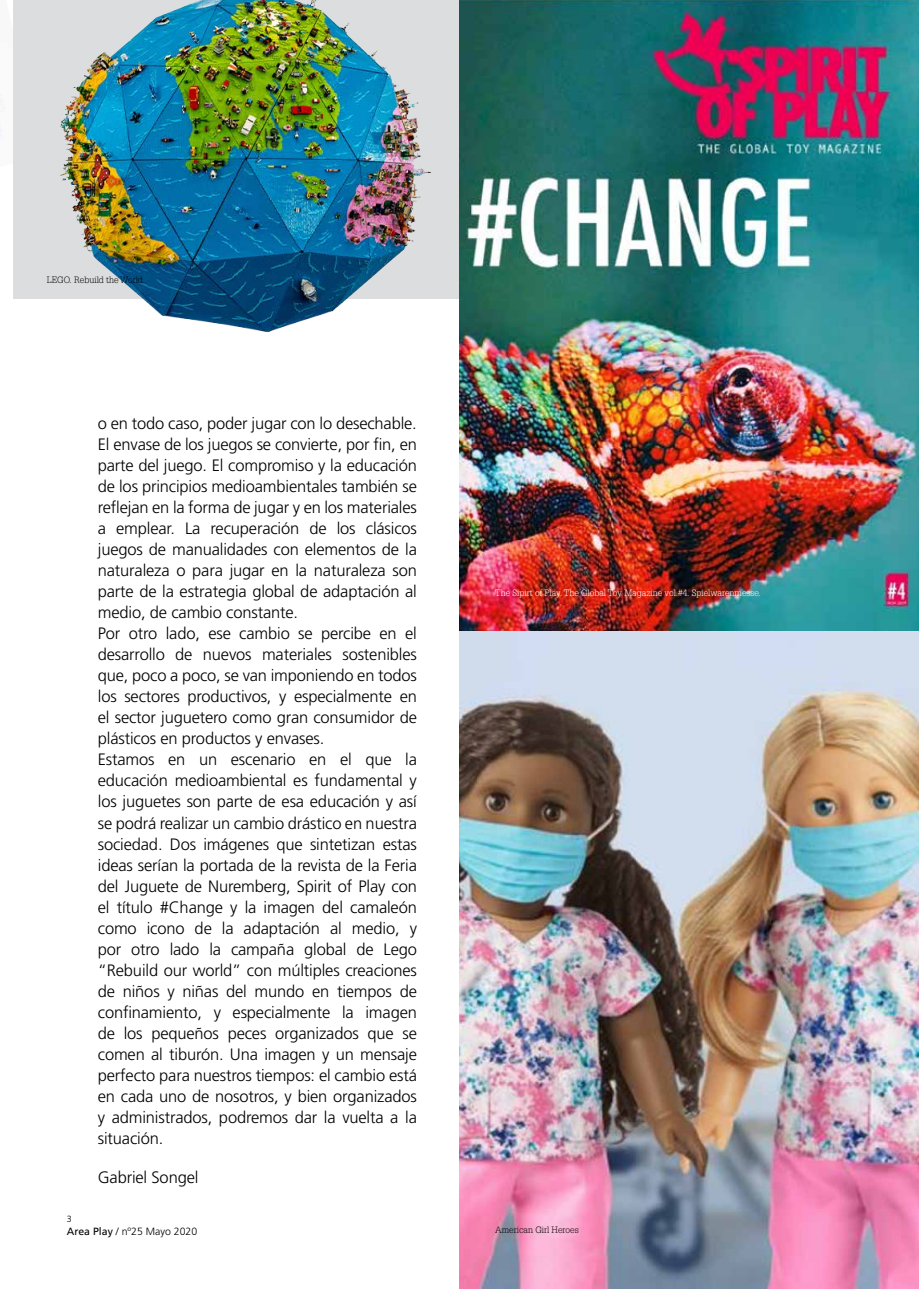
<style>
.page{position:relative;width:919px;height:1289px;background:#fff}
.page>*{position:absolute;margin:0;border:0;box-sizing:border-box;transform-origin:0 0}
.t1{font:300 16.5px/21px "Frutiger LT Std";letter-spacing:-.01em;color:#000}
.t2{font:300 10.5px "Frutiger LT Std";color:#000}
.t3{font:300 9px "Glypha LT Std";color:#fff}
.t4{font:300 9px "Glypha LT Std";color:#000}
.t5{font:300 9px "Frutiger LT Std";color:#000}
.s1{font-weight:400}
</style>
<div class="page">
<div style="left:13px;top:0;width:459px;height:299px;background:#dcddde"></div>
<img style="left:459px;top:0;width:459px;height:1288px">
<img style="left:60px;top:0;width:371px;height:333px">
<p class="t4" style="left:47px;top:275px;width:100px">LEGO. Rebuild the World.</p>
<p class="t1" style="left:98px;top:413px;width:320px">o en todo caso, poder jugar con lo desechable.<br>El envase de los juegos se convierte, por fin, en parte del juego. El compromiso y la educación de los principios medioambientales también se reflejan en la forma de jugar y en los materiales a emplear. La recuperación de los clásicos juegos de manualidades con elementos de la naturaleza o para jugar en la naturaleza son parte de la estrategia global de adaptación al medio, de cambio constante.<br>Por otro lado, ese cambio se percibe en el desarrollo de nuevos materiales sostenibles que, poco a poco, se van imponiendo en todos los sectores productivos, y especialmente en el sector juguetero como gran consumidor de plásticos en productos y envases.<br>Estamos en un escenario en el que la educación medioambiental es fundamental y los juguetes son parte de esa educación y así se podrá realizar un cambio drástico en nuestra sociedad. Dos imágenes que sintetizan estas ideas serían la portada de la revista de la Feria del Juguete de Nuremberg, Spirit of Play con el título #Change y la imagen del camaleón como icono de la adaptación al medio, y por otro lado la campaña global de Lego “Rebuild our world” con múltiples creaciones de niños y niñas del mundo en tiempos de confinamiento, y especialmente la imagen de los pequeños peces organizados que se comen al tiburón. Una imagen y un mensaje perfecto para nuestros tiempos: el cambio está en cada uno de nosotros, y bien organizados y administrados, podremos dar la vuelta a la situación.</p>
<p class="t1" style="left:98px;top:1166px;width:102px">Gabriel Songel</p>
<p class="t5" style="left:67px;top:1213px;width:7px">3</p>
<p class="t2" style="left:67px;top:1225px;width:132px"><span class="s1">Area Play</span> / nº25 Mayo 2020</p>
<p class="t3" style="left:495px;top:587px;width:267px">The Sipirt of Play. The Global Toy Magazine vol.#4. Spielwarenmesse.</p>
<p class="t4" style="left:495px;top:1224px;width:85px">American Girl Heroes</p>
</div>
